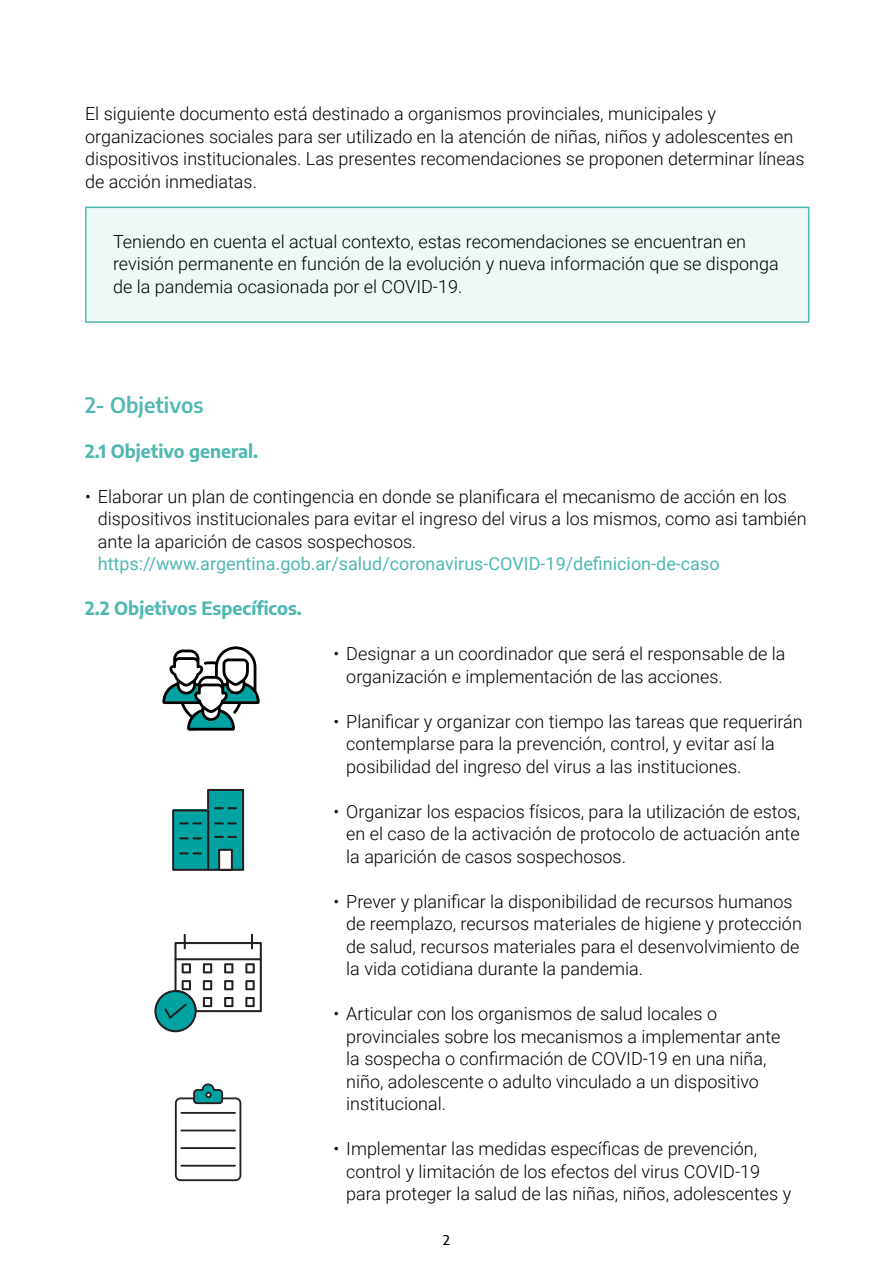
<style>
.page{position:relative;width:893px;height:1263px;background:#fff}
.page>*{position:absolute;margin:0;border:0;box-sizing:border-box;transform-origin:0 0}
.t1{font:600 21px "Encode Sans";color:#50b8b1}
.t2{font:300 18px/22.5px "Roboto";color:#000}
.t3{font:18px "Roboto";color:#50b8b1}
.t4{font:700 18px "Encode Sans";color:#50b8b1}
.t5{font:500 13.5px "Encode Sans";color:#000}
</style>
<div class="page">
<div style="left:86px;top:207px;width:723px;height:115px;background:#edf8f7"></div>
<hr style="left:85px;top:207px;width:724px;height:1px;background:#50b8b1">
<hr style="left:85px;top:208px;width:2px;height:113px;background:#50b8b1">
<hr style="left:808px;top:208px;width:1px;height:113px;background:#50b8b1">
<hr style="left:85px;top:321px;width:724px;height:2px;background:#50b8b1">
<svg style="left:162px;top:646px;width:98px;height:85px"></svg>
<svg style="left:172px;top:789px;width:72px;height:82px"></svg>
<svg style="left:154px;top:934px;width:108px;height:98px"></svg>
<svg style="left:175px;top:1083px;width:66px;height:98px"></svg>
<p class="t2" style="left:85px;top:102px;width:721px">El siguiente documento está destinado a organismos provinciales, municipales y organizaciones sociales para ser utilizado en la atención de niñas, niños y adolescentes en dispositivos institucionales. Las presentes recomendaciones se proponen determinar líneas de acción inmediatas.</p>
<p class="t2" style="left:113px;top:229px;width:667px">Teniendo en cuenta el actual contexto, estas recomendaciones se encuentran en revisión permanente en función de la evolución y nueva información que se disponga de la pandemia ocasionada por el COVID-19.</p>
<p class="t1" style="left:85px;top:390px;width:120px">2- Objetivos</p>
<p class="t4" style="left:85px;top:438px;width:175px">2.1 Objetivo general.</p>
<p class="t2" style="left:98px;top:484px;width:710px;text-indent:-13px">• Elaborar un plan de contingencia en donde se planificara el mecanismo de acción en los dispositivos institucionales para evitar el ingreso del virus a los mismos, como asi también ante la aparición de casos sospechosos.</p>
<p class="t3" style="left:98px;top:551px;width:623px">https://www.argentina.gob.ar/salud/coronavirus-COVID-19/definicion-de-caso</p>
<p class="t4" style="left:85px;top:595px;width:218px">2.2 Objetivos Específicos.</p>
<p class="t2" style="left:346px;top:642px;width:441px;text-indent:-13px">• Designar a un coordinador que será el responsable de la organización e implementación de las acciones.</p>
<p class="t2" style="left:346px;top:709px;width:458px;text-indent:-13px">• Planificar y organizar con tiempo las tareas que requerirán contemplarse para la prevención, control, y evitar así la posibilidad del ingreso del virus a las instituciones.</p>
<p class="t2" style="left:346px;top:799px;width:455px;text-align:justify;text-indent:-13px">• Organizar los espacios físicos, para la utilización de estos, en el caso de la activación de protocolo de actuación ante la aparición de casos sospechosos.</p>
<p class="t2" style="left:346px;top:889px;width:457px;text-indent:-13px">• Prever y planificar la disponibilidad de recursos humanos de reemplazo, recursos materiales de higiene y protección de salud, recursos materiales para el desenvolvimiento de la vida cotidiana durante la pandemia.</p>
<p class="t2" style="left:346px;top:1002px;width:436px;text-indent:-13px">• Articular con los organismos de salud locales o provinciales sobre los mecanismos a implementar ante la sospecha o confirmación de COVID-19 en una niña, niño, adolescente o adulto vinculado a un dispositivo institucional.</p>
<p class="t2" style="left:346px;top:1137px;width:446px;text-indent:-13px">• Implementar las medidas específicas de prevención, control y limitación de los efectos del virus COVID-19 para proteger la salud de las niñas, niños, adolescentes y</p>
<p class="t5" style="left:443px;top:1231px;width:8px">2</p>
</div>
